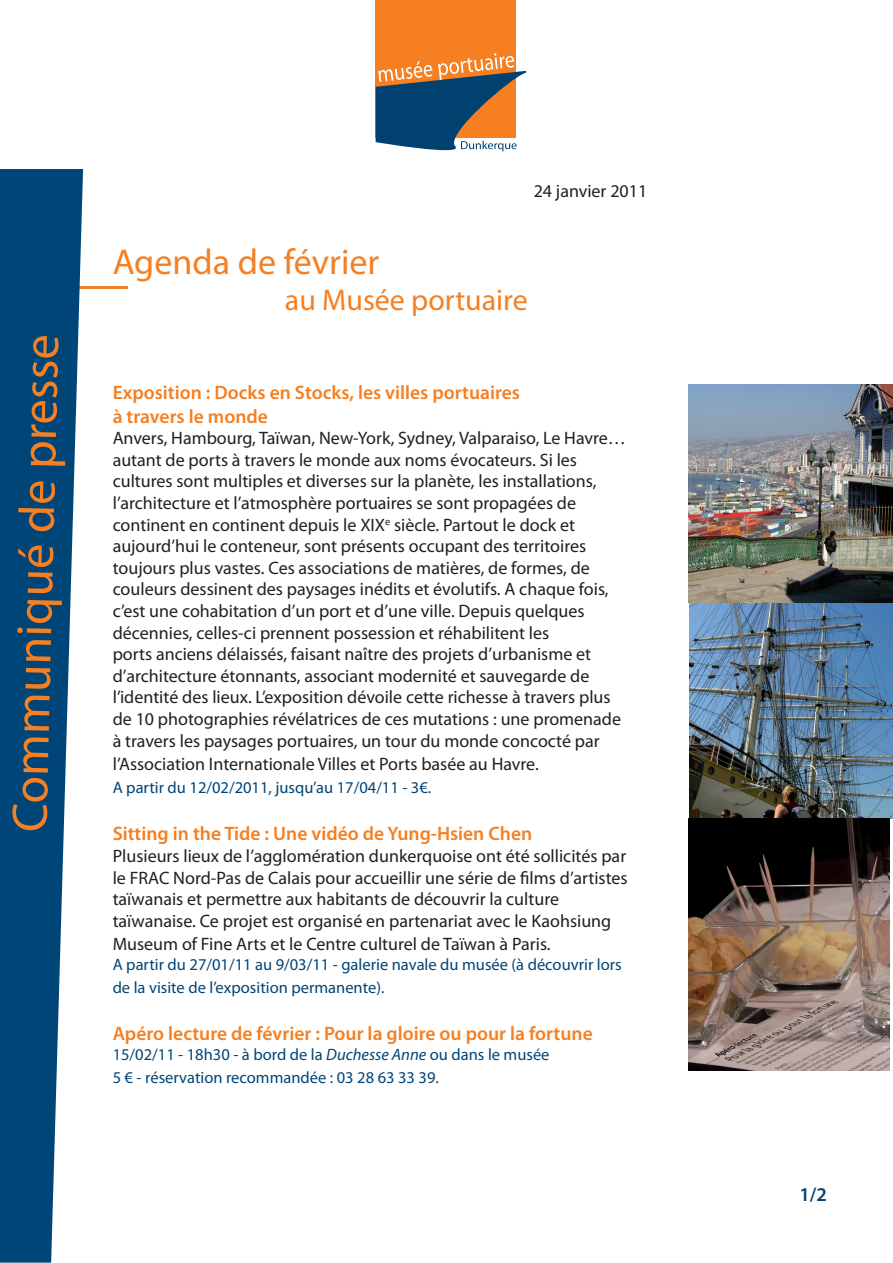
<style>
.page{position:relative;width:893px;height:1263px;background:#fff}
.page>*{position:absolute;margin:0;border:0;box-sizing:border-box;transform-origin:0 0}
.t1{font:50.25px "Myriad Pro";color:#f57f21}
.t2{font:36px "Myriad Pro";color:#f57f21}
.t3{font:30px "Myriad Pro";color:#f57f21}
.t4{font:600 19.5px/23.4px "Myriad Pro";color:#f57f21}
.t5{font:600 19.5px "Myriad Pro";color:#004577}
.t6{font:18px/21.6px "Myriad Pro";color:#231f20}
.t7{font:16.5px/23.4px "Myriad Pro";color:#004577}
.t8{font:italic 9px "Myriad Pro";color:#231f20}
.s1{font-style:italic}
</style>
<div class="page">
<div style="left:376px;top:0;width:140px;height:138px;background:#f57f21"></div>
<svg style="left:376px;top:53px;width:151px;height:99px"></svg>
<hr style="left:0;top:287px;width:128px;height:2px;background:#f57f21">
<svg style="left:0;top:169px;width:83px;height:1094px;fill:#004577"></svg>
<img style="left:689px;top:385px;width:204px;height:434px">
<img style="left:689px;top:818px;width:200px;height:252px">
<svg style="left:723px;top:985px;width:145px;height:77px;background:#96837e"></svg>
<h1 class="t1" style="left:0;top:831px;width:499px;rotate:-89deg">Communiqué de presse</h1>
<h2 class="t2" style="left:113px;top:239px;width:268px">Agenda de février</h2>
<p class="t6" style="left:534px;top:180px;width:115px">24 janvier 2011</p>
<h3 class="t3" style="left:285px;top:282px;width:244px">au Musée portuaire</h3>
<p class="t4" style="left:113px;top:380px;width:409px">Exposition : Docks en Stocks, les villes portuaires à travers le monde</p>
<p class="t6" style="left:113px;top:427px;width:515px">Anvers, Hambourg, Taïwan, New-York, Sydney, Valparaiso, Le Havre… autant de ports à travers le monde aux noms évocateurs. Si les cultures sont multiples et diverses sur la planète, les installations, l’architecture et l’atmosphère portuaires se sont propagées de continent en continent depuis le XIX<sup>e</sup> siècle. Partout le dock et aujourd’hui le conteneur, sont présents occupant des territoires toujours plus vastes. Ces associations de matières, de formes, de couleurs dessinent des paysages inédits et évolutifs. A chaque fois, c’est une cohabitation d’un port et d’une ville. Depuis quelques décennies, celles-ci prennent possession et réhabilitent les<br>ports anciens délaissés, faisant naître des projets d’urbanisme et d’architecture étonnants, associant modernité et sauvegarde de l’identité des lieux. L’exposition dévoile cette richesse à travers plus de 10 photographies révélatrices de ces mutations : une promenade à travers les paysages portuaires, un tour du monde concocté par</p>
<p class="t6" style="left:113px;top:753px;width:428px">l’Association Internationale Villes et Ports basée au Havre.</p>
<p class="t7" style="left:113px;top:776px;width:320px">A partir du 12/02/2011, jusqu’au 17/04/11 - 3€.</p>
<p class="t4" style="left:113px;top:821px;width:421px">Sitting in the Tide : Une vidéo de Yung-Hsien Chen</p>
<p class="t6" style="left:113px;top:845px;width:516px">Plusieurs lieux de l’agglomération dunkerquoise ont été sollicités par le FRAC Nord-Pas de Calais pour accueillir une série de films d’artistes taïwanais et permettre aux habitants de découvrir la culture taïwanaise. Ce projet est organisé en partenariat avec le Kaohsiung</p>
<p class="t6" style="left:113px;top:933px;width:439px">Museum of Fine Arts et le Centre culturel de Taïwan à Paris.</p>
<p class="t7" style="left:113px;top:952px;width:511px">A partir du 27/01/11 au 9/03/11 - galerie navale du musée (à découvrir lors de la visite de l’exposition permanente).</p>
<p class="t4" style="left:113px;top:1021px;width:482px">Apéro lecture de février : Pour la gloire ou pour la fortune</p>
<p class="t7" style="left:113px;top:1042px;width:438px">15/02/11 - 18h30 - à bord de la <span class="s1">Duchesse Anne</span> ou dans le musée<br>5 € - réservation recommandée : 03 28 63 33 39.</p>
<p class="t8" style="left:728px;top:1053px;width:125px;rotate:-29deg">Pour la gloire ou pour la fortune</p>
<p class="t5" style="left:799px;top:1182px;width:29px">1/2</p>
</div>
